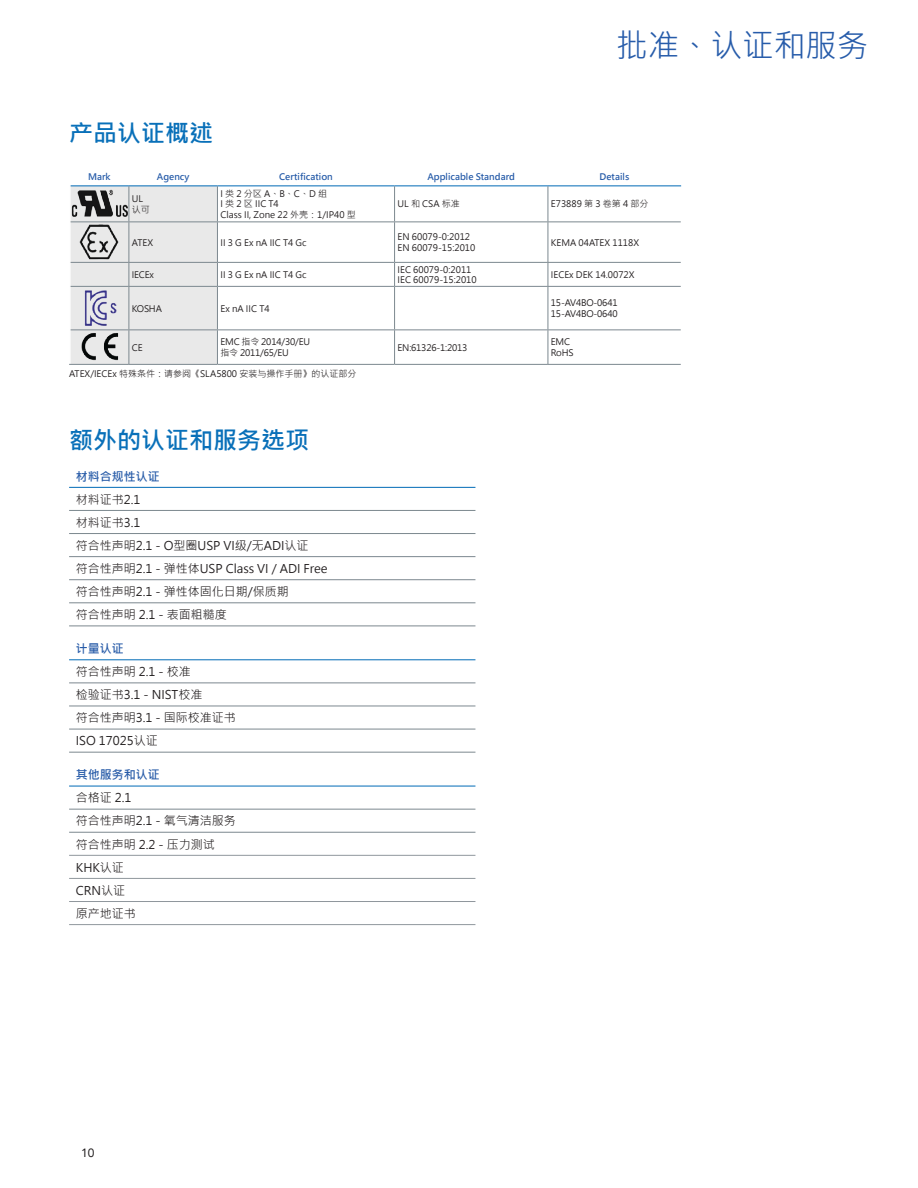
<style>
.page{position:relative;width:918px;height:1188px;background:#fff}
.page>*{position:absolute;margin:0;border:0;box-sizing:border-box;transform-origin:0 0}
.broDS-Mid-page_SH{font:31.5px "Microsoft Jheng Hei";color:#275caa}
.broDS-Mid-page_SH-2{font:700 24px "Microsoft Jheng Hei";color:#0970b9}
.t1{font:12px "Microsoft Jheng Hei";color:#231f20}
.t2{font:700 12px "Microsoft Jheng Hei";color:#275ba8}
.t3{font:12px "Avenir LT";color:#231f20}
.t4{font:9px "Microsoft Jheng Hei";color:#231f20}
.t5{font:9px "Microsoft Jheng Hei";letter-spacing:-.02em;color:#231f20}
.t6{font:700 9px "Microsoft Jheng Hei";color:#275ca9}
</style>
<div class="page">
<hr style="left:69px;top:533px;width:406px;height:1px;background:#7c888f">
<hr style="left:69px;top:556px;width:406px;height:1px;background:#7c888f">
<hr style="left:69px;top:579px;width:406px;height:1px;background:#7c888f">
<hr style="left:69px;top:602px;width:406px;height:1px;background:#7c888f">
<hr style="left:69px;top:626px;width:406px;height:1px;background:#7c888f">
<hr style="left:69px;top:683px;width:406px;height:1px;background:#7c888f">
<hr style="left:69px;top:706px;width:406px;height:1px;background:#7c888f">
<hr style="left:69px;top:729px;width:406px;height:1px;background:#7c888f">
<hr style="left:69px;top:752px;width:406px;height:1px;background:#7c888f">
<hr style="left:69px;top:809px;width:406px;height:1px;background:#7c888f">
<hr style="left:69px;top:832px;width:406px;height:1px;background:#7c888f">
<hr style="left:69px;top:659px;width:406px;height:1px;background:#006bb6">
<hr style="left:69px;top:786px;width:406px;height:1px;background:#006bb6">
<hr style="left:69px;top:855px;width:406px;height:1px;background:#90979d">
<hr style="left:69px;top:878px;width:406px;height:1px;background:#90979d">
<hr style="left:69px;top:901px;width:406px;height:1px;background:#90979d">
<hr style="left:69px;top:924px;width:406px;height:1px;background:#90979d">
<hr style="left:69px;top:487px;width:406px;height:1px;background:#006bb6">
<hr style="left:69px;top:510px;width:406px;height:1px;background:#7c888f">
<hr style="left:217px;top:185px;width:178px;height:1px;background:#006ab5">
<hr style="left:395px;top:185px;width:153px;height:1px;background:#006ab5">
<hr style="left:548px;top:185px;width:133px;height:1px;background:#006ab5">
<hr style="left:217px;top:222px;width:178px;height:1px;background:#7c888f">
<hr style="left:395px;top:222px;width:153px;height:1px;background:#7c888f">
<hr style="left:548px;top:222px;width:133px;height:1px;background:#7c888f">
<hr style="left:217px;top:262px;width:178px;height:1px;background:#7c888f">
<svg style="left:69px;top:185px;width:149px;height:179px;background:#e3e4e5"></svg>
<hr style="left:395px;top:262px;width:153px;height:1px;background:#7c888f">
<hr style="left:548px;top:262px;width:133px;height:1px;background:#7c888f">
<hr style="left:71px;top:286px;width:58px;height:1px;background:#7c888f">
<hr style="left:129px;top:286px;width:88px;height:1px;background:#7c888f">
<hr style="left:129px;top:287px;width:1px;height:42px;background:#7c888f">
<hr style="left:217px;top:286px;width:178px;height:1px;background:#7c888f">
<hr style="left:217px;top:287px;width:1px;height:42px;background:#7c888f">
<hr style="left:395px;top:286px;width:153px;height:1px;background:#7c888f">
<hr style="left:548px;top:286px;width:133px;height:1px;background:#7c888f">
<hr style="left:71px;top:329px;width:58px;height:1px;background:#7c888f">
<hr style="left:129px;top:329px;width:88px;height:1px;background:#7c888f">
<hr style="left:129px;top:330px;width:1px;height:34px;background:#7c888f">
<hr style="left:217px;top:329px;width:178px;height:1px;background:#7c888f">
<hr style="left:217px;top:330px;width:1px;height:34px;background:#7c888f">
<hr style="left:395px;top:329px;width:153px;height:1px;background:#7c888f">
<hr style="left:548px;top:329px;width:133px;height:1px;background:#7c888f">
<hr style="left:69px;top:364px;width:60px;height:1px;background:#7c888f">
<hr style="left:129px;top:364px;width:88px;height:1px;background:#7c888f">
<hr style="left:217px;top:364px;width:178px;height:1px;background:#7c888f">
<hr style="left:395px;top:364px;width:153px;height:1px;background:#7c888f">
<hr style="left:548px;top:364px;width:133px;height:1px;background:#7c888f">
<hr style="left:394px;top:186px;width:1px;height:36px;background:#7c888f">
<hr style="left:548px;top:186px;width:1px;height:36px;background:#7c888f">
<hr style="left:394px;top:222px;width:1px;height:40px;background:#7c888f">
<hr style="left:548px;top:222px;width:1px;height:40px;background:#7c888f">
<svg style="left:394px;top:263px;width:1px;height:23px"></svg>
<svg style="left:548px;top:263px;width:1px;height:23px"></svg>
<hr style="left:394px;top:287px;width:1px;height:42px;background:#7c888f">
<hr style="left:548px;top:287px;width:1px;height:42px;background:#7c888f">
<hr style="left:394px;top:330px;width:1px;height:34px;background:#7c888f">
<hr style="left:548px;top:330px;width:1px;height:34px;background:#7c888f">
<img style="left:70px;top:189px;width:59px;height:29px">
<img style="left:80px;top:225px;width:39px;height:34px">
<img style="left:79px;top:289px;width:41px;height:38px">
<img style="left:79px;top:333px;width:41px;height:27px">
<p class="broDS-Mid-page_SH-2" style="left:69px;top:119px;width:145px">产品认证概述</p>
<p class="broDS-Mid-page_SH" style="left:616px;top:25px;width:253px">批准、认证和服务</p>
<p class="t6" style="left:88px;top:171px;width:24px">Mark</p>
<p class="t6" style="left:157px;top:171px;width:34px">Agency</p>
<p class="t6" style="left:279px;top:171px;width:55px">Certification</p>
<p class="t6" style="left:427px;top:171px;width:89px">Applicable Standard</p>
<p class="t6" style="left:599px;top:171px;width:31px">Details</p>
<p class="t4" style="left:132px;top:193px;width:13px">UL</p>
<p class="t4" style="left:132px;top:204px;width:19px">认可</p>
<p class="t4" style="left:220px;top:188px;width:108px">I 类 2 分区 A、B、C、D 组</p>
<p class="t4" style="left:220px;top:199px;width:60px">I 类 2 区 IIC T4</p>
<p class="t4" style="left:220px;top:209px;width:137px">Class II, Zone 22 外壳：1/IP40 型</p>
<p class="t4" style="left:398px;top:199px;width:64px">UL 和 CSA 标准</p>
<p class="t4" style="left:551px;top:199px;width:99px">E73889 第 3 卷第 4 部分</p>
<p class="t4" style="left:132px;top:237px;width:23px">ATEX</p>
<p class="t4" style="left:220px;top:237px;width:88px">II 3 G Ex nA IIC T4 Gc</p>
<p class="t4" style="left:398px;top:231px;width:74px">EN 60079-0:2012</p>
<p class="t4" style="left:398px;top:242px;width:79px">EN 60079-15:2010</p>
<p class="t4" style="left:551px;top:237px;width:90px">KEMA 04ATEX 1118X</p>
<p class="t4" style="left:132px;top:269px;width:24px">IECEx</p>
<p class="t4" style="left:220px;top:269px;width:88px">II 3 G Ex nA IIC T4 Gc</p>
<p class="t4" style="left:398px;top:264px;width:75px">IEC 60079-0:2011</p>
<p class="t4" style="left:398px;top:274px;width:81px">IEC 60079-15:2010</p>
<p class="t4" style="left:551px;top:269px;width:85px">IECEx DEK 14.0072X</p>
<p class="t4" style="left:132px;top:303px;width:32px">KOSHA</p>
<p class="t4" style="left:220px;top:303px;width:51px">Ex nA IIC T4</p>
<p class="t5" style="left:551px;top:297px;width:68px">15-AV4BO-0641</p>
<p class="t5" style="left:551px;top:308px;width:68px">15-AV4BO-0640</p>
<p class="t4" style="left:132px;top:342px;width:12px">CE</p>
<p class="t5" style="left:220px;top:336px;width:91px">EMC 指令 2014/30/EU</p>
<p class="t5" style="left:220px;top:347px;width:70px">指令 2011/65/EU</p>
<p class="t5" style="left:398px;top:342px;width:71px">EN:61326-1:2013</p>
<p class="t4" style="left:551px;top:336px;width:21px">EMC</p>
<p class="t4" style="left:551px;top:347px;width:24px">RoHS</p>
<p class="t4" style="left:69px;top:368px;width:289px">ATEX/IECEx 特殊条件：请参阅《SLA5800 安装与操作手册》的认证部分</p>
<p class="broDS-Mid-page_SH-2" style="left:69px;top:425px;width:241px">额外的认证和服务选项</p>
<p class="t2" style="left:76px;top:469px;width:85px">材料合规性认证</p>
<p class="t1" style="left:76px;top:492px;width:66px">材料证书2.1</p>
<p class="t1" style="left:76px;top:515px;width:66px">材料证书3.1</p>
<p class="t1" style="left:76px;top:538px;width:234px">符合性声明2.1 - O型圈USP VI级/无ADI认证</p>
<p class="t1" style="left:76px;top:561px;width:253px">符合性声明2.1 - 弹性体USP Class VI / ADI Free</p>
<p class="t1" style="left:76px;top:584px;width:214px">符合性声明2.1 - 弹性体固化日期/保质期</p>
<p class="t1" style="left:76px;top:607px;width:152px">符合性声明 2.1 - 表面粗糙度</p>
<p class="t2" style="left:76px;top:641px;width:49px">计量认证</p>
<p class="t1" style="left:76px;top:664px;width:116px">符合性声明 2.1 - 校准</p>
<p class="t1" style="left:76px;top:687px;width:128px">检验证书3.1 - NIST校准</p>
<p class="t1" style="left:76px;top:710px;width:161px">符合性声明3.1 - 国际校准证书</p>
<p class="t1" style="left:76px;top:733px;width:83px">ISO 17025认证</p>
<p class="t2" style="left:76px;top:767px;width:85px">其他服务和认证</p>
<p class="t1" style="left:76px;top:790px;width:57px">合格证 2.1</p>
<p class="t1" style="left:76px;top:814px;width:161px">符合性声明2.1 - 氧气清洁服务</p>
<p class="t1" style="left:76px;top:837px;width:140px">符合性声明 2.2 - 压力测试</p>
<p class="t1" style="left:76px;top:860px;width:50px">KHK认证</p>
<p class="t1" style="left:76px;top:883px;width:51px">CRN认证</p>
<p class="t1" style="left:76px;top:906px;width:61px">原产地证书</p>
<h3 class="t3" style="left:81px;top:1145px;width:15px">10</h3>
</div>
